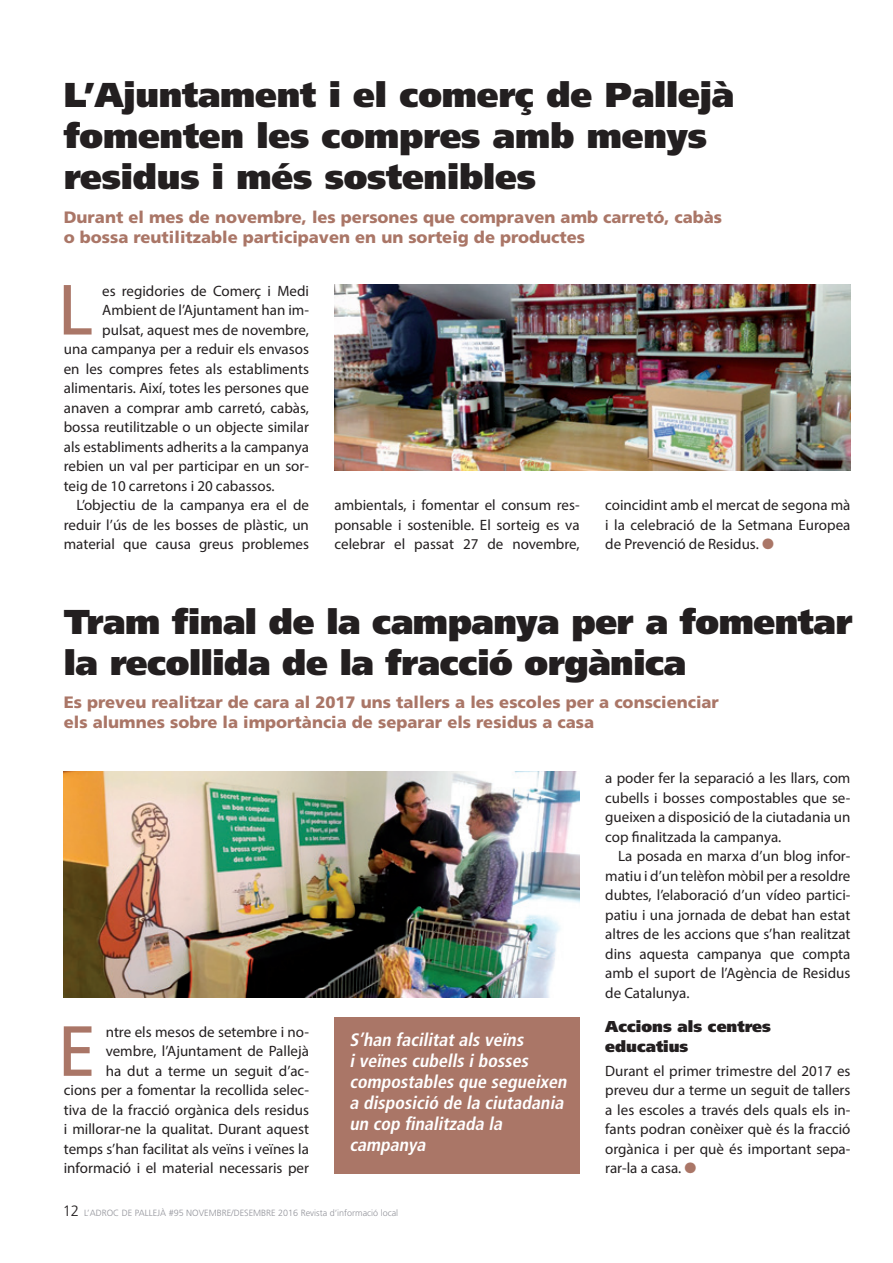
<style>
.page{position:relative;width:893px;height:1263px;background:#fff}
.page>*{position:absolute;margin:0;border:0;box-sizing:border-box;transform-origin:0 0}
.t1{font:70.8px "Frutiger LT Std";color:#aa7667}
.t2{font:900 34.5px/41.4px "Frutiger LT Std";letter-spacing:-.005em;color:#231f20}
.t3{font:italic 700 condensed 18px/21px "Frutiger LT Std";color:#fff}
.t4{font:900 16.5px/19.8px "Frutiger LT Std";color:#aa7667}
.t5{font:900 15.75px/19.5px "Frutiger LT Std";color:#231f20}
.t6{font:15px/19.5px "Myriad Pro";color:#231f20;text-align:justify}
.t7{font:300 9px "Frutiger LT Std";color:#93949b}
.s1{color:#aa7667}
.s2{font-size:15px;color:#231f20}
</style>
<div class="page">
<img style="left:334px;top:284px;width:516px;height:187px">
<img style="left:64px;top:772px;width:516px;height:226px">
<div style="left:334px;top:1017px;width:246px;height:156px;background:#aa7667"></div>
<h2 class="t2" style="left:64px;top:74px;width:672px">L’Ajuntament i el comerç de Pallejà fomenten les compres amb menys residus i més sostenibles</h2>
<p class="t4" style="left:64px;top:207px;width:660px">Durant el mes de novembre, les persones que compraven amb carretó, cabàs o bossa reutilitzable participaven en un sorteig de productes</p>
<h1 class="t1" style="left:58px;top:268px;width:37px">L</h1>
<p class="t6" style="left:102px;top:280px;width:208px">es regidories de Comerç i Medi</p>
<p class="t6" style="left:102px;top:300px;width:208px">Ambient de l’Ajuntament han im-</p>
<p class="t6" style="left:102px;top:319px;width:208px">pulsat, aquest mes de novembre,</p>
<p class="t6" style="left:64px;top:339px;width:247px">una campanya per a reduir els envasos</p>
<p class="t6" style="left:64px;top:358px;width:247px">en les compres fetes als establiments</p>
<p class="t6" style="left:64px;top:378px;width:247px">alimentaris. Així, totes les persones que</p>
<p class="t6" style="left:64px;top:397px;width:247px">anaven a comprar amb carretó, cabàs,</p>
<p class="t6" style="left:64px;top:417px;width:247px">bossa reutilitzable o un objecte similar</p>
<p class="t6" style="left:64px;top:436px;width:247px">als establiments adherits a la campanya</p>
<p class="t6" style="left:64px;top:456px;width:247px">rebien un val per participar en un sor-</p>
<p class="t6" style="left:64px;top:475px;width:212px">teig de 10 carretons i 20 cabassos.</p>
<p class="t6" style="left:77px;top:495px;width:234px">L’objectiu de la campanya era el de</p>
<p class="t6" style="left:64px;top:514px;width:247px">reduir l’ús de les bosses de plàstic, un</p>
<p class="t6" style="left:64px;top:534px;width:247px">material que causa greus problemes</p>
<p class="t6" style="left:334px;top:495px;width:247px">ambientals, i fomentar el consum res&shy;ponsable i sostenible. El sorteig es va celebrar el passat 27 de novembre,</p>
<p class="t6" style="left:605px;top:495px;width:247px">coincidint amb el mercat de segona mà i la celebració de la Setmana Europea de Prevenció de Residus. <span class="s1">●</span></p>
<h2 class="t2" style="left:64px;top:601px;width:790px">Tram final de la campanya per a fomentar la recollida de la fracció orgànica</h2>
<p class="t4" style="left:64px;top:693px;width:657px">Es preveu realitzar de cara al 2017 uns tallers a les escoles per a conscienciar els alumnes sobre la importància de separar els residus a casa</p>
<p class="t6" style="left:64px;top:1022px;width:247px;text-align:right">ntre els mesos de setembre i no&shy;vembre, l’Ajuntament de Pallejà<br>ha dut a terme un seguit d’ac-<br>cions per a fomentar la recollida selec&shy;tiva de la fracció orgànica dels residus i millorar-ne la qualitat. Durant aquest temps s’han facilitat als veïns i veïnes la informació i el material necessaris per</p>
<h1 class="t1" style="left:57px;top:1009px;width:41px">E</h1>
<p class="t3" style="left:349px;top:1029px;width:222px">S’han facilitatals veïns iveïnes cubells ibosses compostables que segueixen a disposició de la ciutadania un cop finalitzada la campanya</p>
<p class="t7" style="left:63px;top:1207px;width:337px"><span class="s2">12</span> L’ADROC DE PALLEJÀ #95 NOVEMBRE/DESEMBRE 2016 Revista d’informació local</p>
<p class="t6" style="left:605px;top:768px;width:247px">a poder fer la separació a les llars, com cubells i bosses compostables que se&shy;gueixen a disposició de la ciutadania un cop finalitzada la campanya.</p>
<p class="t6" style="left:605px;top:846px;width:247px;text-indent:13px">La posada en marxa d’un blog infor&shy;matiu i d’un telèfon mòbil per a resoldre dubtes, l’elaboració d’un vídeo partici&shy;patiu i una jornada de debat han estat altres de les accions que s’han realitzat dins aquesta campanya que compta amb el suport de l’Agència de Residus de Catalunya.</p>
<p class="t5" style="left:605px;top:1017px;width:167px">Accions als centres educatius</p>
<p class="t6" style="left:605px;top:1060px;width:247px">Durant el primer trimestre del 2017 es preveu dur a terme un seguit de tallers a les escoles a través dels quals els in&shy;fants podran conèixer què és la fracció orgànica i per què és important sepa&shy;rar-la a casa. <span class="s1">●</span></p>
</div>
